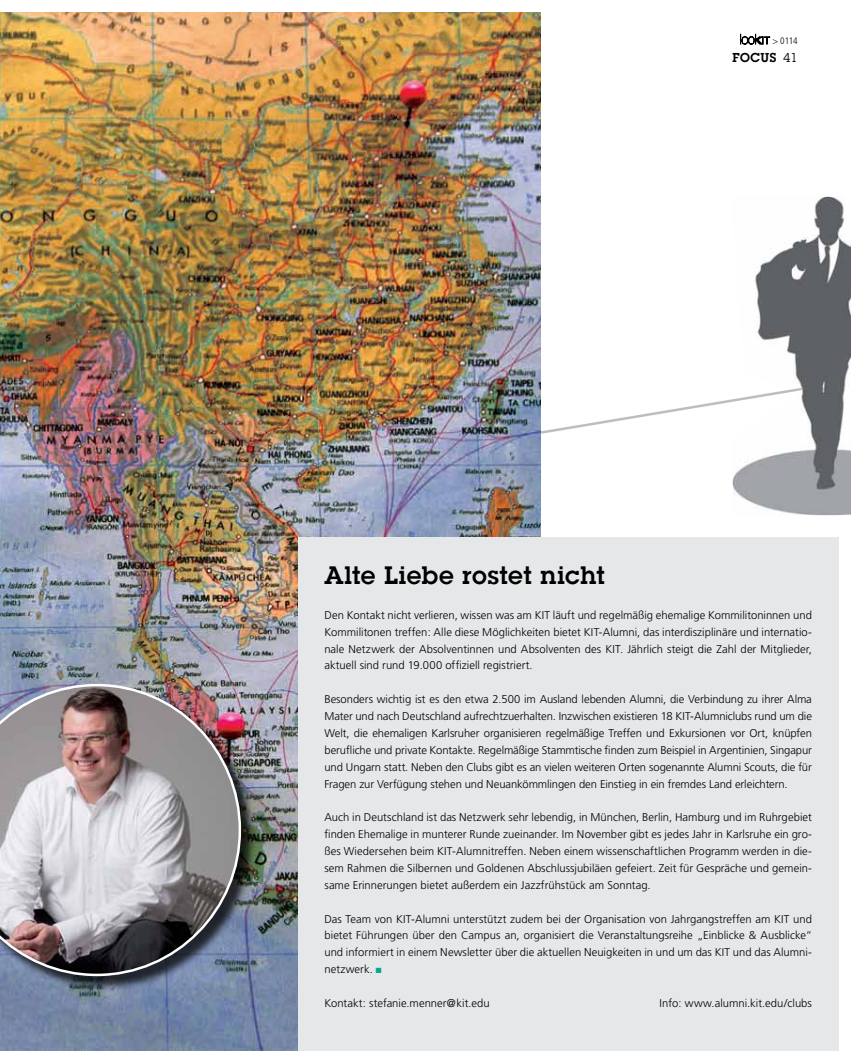
<style>
.page{position:relative;width:851px;height:1063px;background:#fff}
.page>*{position:absolute;margin:0;border:0;box-sizing:border-box;transform-origin:0 0}
.t1{font:600 26.25px "Lubalin Graph";letter-spacing:.015em;color:#000}
.t2{font:600 13.5px "Lubalin Graph";letter-spacing:.04em;color:#000}
.t3{font:300 11.25px/16.9px "Frutiger";color:#000;text-align:justify}
.t4{font:300 condensed 9.38px "Frutiger";color:#000}
.s1{font-weight:400}
.s2{color:#00a88e}
</style>
<div class="page">
<svg style="left:740px;top:34px;width:30px;height:10px"></svg>
<svg style="left:540px;top:384px;width:192px;height:55px"></svg>
<img style="left:732px;top:197px;width:118px;height:318px">
<img style="left:0;top:12px;width:540px;height:1039px">
<div style="left:298px;top:537px;width:540px;height:514px;background:#e6e7e8"></div>
<div style="left:0;top:686px;width:257px;height:306px;background:#000;opacity:.75"></div>
<img style="left:0;top:684px;width:241px;height:292px">
<p class="t4" style="left:772px;top:36px;width:27px">&gt; 0114</p>
<p class="t2" style="left:732px;top:49px;width:67px">Focus <span class="s1">41</span></p>
<h1 class="t1" style="left:324px;top:559px;width:282px">Alte Liebe rostet nicht</h1>
<p class="t3" style="left:324px;top:606px;width:489px">Den Kontakt nicht verlieren, wissen was am KIT läuft und regelmäßig ehemalige Kommilitoninnen und Kommilitonen treffen: Alle diese Möglichkeiten bietet KIT-Alumni, das interdisziplinäre und internatio&shy;nale Netzwerk der Absolventinnen und Absolventen des KIT. Jährlich steigt die Zahl der Mitglieder, aktuell sind rund 19.000 offiziell registriert.</p>
<p class="t3" style="left:324px;top:691px;width:489px">Besonders wichtig ist es den etwa 2.500 im Ausland lebenden Alumni, die Verbindung zu ihrer Alma Mater und nach Deutschland aufrechtzuerhalten. Inzwischen existieren 18 KIT-Alumniclubs rund um die Welt, die ehemaligen Karlsruher organisieren regelmäßige Treffen und Exkursionen vor Ort, knüpfen berufliche und private Kontakte. Regelmäßige Stammtische finden zum Beispiel in Argentinien, Singapur und Ungarn statt. Neben den Clubs gibt es an vielen weiteren Orten sogenannte Alumni Scouts, die für Fragen zur Verfügung stehen und Neuankömmlingen den Einstieg in ein fremdes Land erleichtern.</p>
<p class="t3" style="left:324px;top:809px;width:489px">Auch in Deutschland ist das Netzwerk sehr lebendig, in München, Berlin, Hamburg und im Ruhrgebiet finden Ehemalige in munterer Runde zueinander. Im November gibt es jedes Jahr in Karlsruhe ein gro&shy;ßes Wiedersehen beim KIT-Alumnitreffen. Neben einem wissenschaftlichen Programm werden in die&shy;sem Rahmen die Silbernen und Goldenen Abschlussjubiläen gefeiert. Zeit für Gespräche und gemein&shy;same Erinnerungen bietet außerdem ein Jazzfrühstück am Sonntag.</p>
<p class="t3" style="left:324px;top:910px;width:489px">Das Team von KIT-Alumni unterstützt zudem bei der Organisation von Jahrgangstreffen am KIT und bietet Führungen über den Campus an, organisiert die Veranstaltungsreihe „Einblicke &amp; Ausblicke“ und informiert in einem Newsletter über die aktuellen Neuigkeiten in und um das KIT und das Alumni&shy;netzwerk. <span class="s2">■</span></p>
<p class="t3" style="left:324px;top:995px;width:167px">Kontakt: stefanie.menner@kit.edu</p>
<p class="t3" style="left:659px;top:995px;width:154px">Info: www.alumni.kit.edu/clubs</p>
</div>
